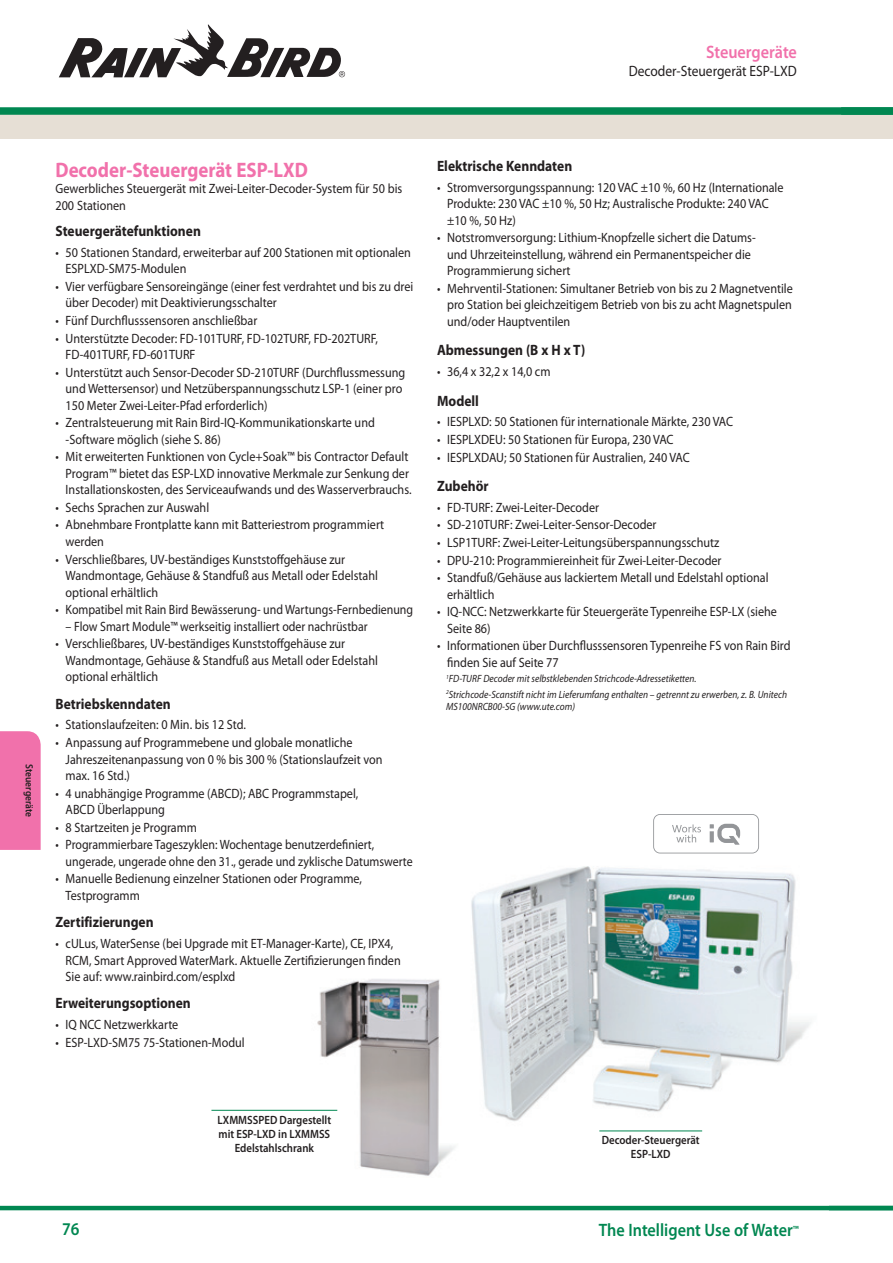
<style>
.page{position:relative;width:893px;height:1263px;background:#fff}
.page>*{position:absolute;margin:0;border:0;box-sizing:border-box;transform-origin:0 0}
.t1{font:700 21px "Myriad Pro";color:#f171ab;scale:.9 1}
.t2{font:600 18px "Myriad Pro";color:#008751;scale:.9 1}
.t3{font:600 18px "Myriad Pro";letter-spacing:-.005em;color:#f171ab;scale:.9 1}
.t4{font:700 15px "Myriad Pro";color:#231f20;scale:.9 1}
.t5{font:15px "Myriad Pro";color:#231f20;scale:.9 1}
.t6{font:13.5px/16.5px "Myriad Pro";color:#231f20;scale:.9 1}
.t7{font:13.5px/16.5px "Myriad Pro";color:#231f20;scale:.88 1}
.t8{font:600 12px/14.2px "Myriad Pro";color:#231f20;text-align:center;scale:.9 1}
.t9{font:italic 10.5px/15.5px "Myriad Pro";color:#231f20;scale:.9 1}
.t10{font:600 10.5px "Myriad Pro";letter-spacing:-.005em;color:#231f20;scale:.9 1}
</style>
<div class="page">
<hr style="left:0;top:1206px;width:893px;height:4px;background:#008751">
<div style="left:0;top:111px;width:893px;height:27px;background:#e6dfd5"></div>
<div style="left:0;top:107px;width:893px;height:8px;background:#008751"></div>
<svg style="left:59px;top:24px;width:286px;height:53px"></svg>
<div style="left:0;top:731px;width:41px;height:119px;background:#f171ab"></div>
<img style="left:471px;top:853px;width:340px;height:279px">
<hr style="left:599px;top:1130px;width:103px;height:1px;background:#008751">
<img style="left:312px;top:979px;width:143px;height:197px">
<hr style="left:211px;top:1110px;width:126px;height:1px;background:#008751">
<svg style="left:653px;top:814px;width:106px;height:39px"></svg>
<h2 class="t3" style="left:706px;top:41px;width:102px">Steuergeräte</h2>
<p class="t5" style="left:629px;top:62px;width:188px">Decoder-Steuergerät ESP-LXD</p>
<p class="t10" style="left:36px;top:764px;width:60px;rotate:90deg">Steuergeräte</p>
<h1 class="t1" style="left:56px;top:156px;width:282px">Decoder-Steuergerät ESP-LXD</h1>
<p class="t6" style="left:56px;top:180px;width:387px">Gewerbliches Steuergerät mit Zwei-Leiter-Decoder-System für 50 bis<br>200 Stationen</p>
<p class="t4" style="left:56px;top:221px;width:163px">Steuergerätefunktionen</p>
<p class="t6" style="left:66px;top:244px;width:385px;text-indent:-10px">• 50 Stationen Standard, erweiterbar auf 200 Stationen mit optionalen<br>ESPLXD-SM75-Modulen</p>
<p class="t6" style="left:66px;top:278px;width:388px;text-indent:-10px">• Vier verfügbare Sensoreingänge (einer fest verdrahtet und bis zu drei über Decoder) mit Deaktivierungsschalter</p>
<p class="t6" style="left:56px;top:312px;width:226px">• Fünf Durchflusssensoren anschließbar</p>
<p class="t6" style="left:66px;top:330px;width:349px;text-indent:-10px">• Unterstützte Decoder: FD-101TURF, FD-102TURF, FD-202TURF,<br>FD-401TURF, FD-601TURF</p>
<p class="t6" style="left:66px;top:364px;width:379px;text-indent:-10px">• Unterstützt auch Sensor-Decoder SD-210TURF (Durchflussmessung und Wettersensor) und Netzüberspannungsschutz LSP-1 (einer pro<br>150 Meter Zwei-Leiter-Pfad erforderlich)</p>
<p class="t6" style="left:66px;top:414px;width:345px;text-indent:-10px">• Zentralsteuerung mit Rain Bird-IQ-Kommunikationskarte und -Software möglich (siehe S. 86)</p>
<p class="t6" style="left:66px;top:448px;width:386px;text-indent:-10px">• Mit erweiterten Funktionen von Cycle+Soak™ bis Contractor Default<br>Program™ bietet das ESP-LXD innovative Merkmale zur Senkung der<br>Installationskosten, des Serviceaufwands und des Wasserverbrauchs.</p>
<p class="t6" style="left:56px;top:499px;width:172px">• Sechs Sprachen zur Auswahl</p>
<p class="t6" style="left:66px;top:516px;width:356px;text-indent:-10px">• Abnehmbare Frontplatte kann mit Batteriestrom programmiert werden</p>
<p class="t6" style="left:66px;top:551px;width:349px;text-indent:-10px">• Verschließbares, UV-beständiges Kunststoffgehäuse zur<br>Wandmontage, Gehäuse &amp; Standfuß aus Metall oder Edelstahl optional erhältlich</p>
<p class="t7" style="left:56px;top:601px;width:408px">• Kompatibel mit Rain Bird Bewässerung- und Wartungs-Fernbedienung</p>
<p class="t7" style="left:66px;top:618px;width:345px">– Flow Smart Module™ werkseitig installiert oder nachrüstbar</p>
<p class="t6" style="left:66px;top:635px;width:349px;text-indent:-10px">• Verschließbares, UV-beständiges Kunststoffgehäuse zur<br>Wandmontage, Gehäuse &amp; Standfuß aus Metall oder Edelstahl optional erhältlich</p>
<p class="t4" style="left:56px;top:694px;width:130px">Betriebskenndaten</p>
<p class="t6" style="left:56px;top:716px;width:213px">• Stationslaufzeiten: 0 Min. bis 12 Std.</p>
<p class="t6" style="left:66px;top:734px;width:354px;text-indent:-10px">• Anpassung auf Programmebene und globale monatliche<br>Jahreszeitenanpassung von 0 % bis 300 % (Stationslaufzeit von max. 16 Std.)</p>
<p class="t6" style="left:66px;top:785px;width:327px;text-indent:-10px">• 4 unabhängige Programme (ABCD); ABC Programmstapel,<br>ABCD Überlappung</p>
<p class="t6" style="left:56px;top:819px;width:159px">• 8 Startzeiten je Programm</p>
<p class="t7" style="left:66px;top:836px;width:396px;text-indent:-10px">• Programmierbare Tageszyklen: Wochentage benutzerdefiniert, ungerade, ungerade ohne den 31., gerade und zyklische Datumswerte</p>
<p class="t6" style="left:66px;top:870px;width:331px;text-indent:-10px">• Manuelle Bedienung einzelner Stationen oder Programme,<br>Testprogramm</p>
<p class="t4" style="left:56px;top:912px;width:111px">Zertifizierungen</p>
<p class="t6" style="left:66px;top:935px;width:374px;text-indent:-10px">• cULus, WaterSense (bei Upgrade mit ET-Manager-Karte), CE, IPX4,<br>RCM, Smart Approved WaterMark. Aktuelle Zertifizierungen finden<br>Sie auf: www.rainbird.com/esplxd</p>
<p class="t4" style="left:56px;top:993px;width:152px">Erweiterungsoptionen</p>
<p class="t6" style="left:56px;top:1016px;width:138px">• IQ NCC Netzwerkkarte</p>
<p class="t6" style="left:56px;top:1034px;width:212px">• ESP-LXD-SM75 75-Stationen-Modul</p>
<p class="t4" style="left:437px;top:156px;width:152px">Elektrische Kenndaten</p>
<p class="t6" style="left:447px;top:179px;width:375px;text-indent:-10px">• Stromversorgungsspannung: 120 VAC ±10 %, 60 Hz (Internationale<br>Produkte: 230 VAC ±10 %, 50 Hz; Australische Produkte: 240 VAC ±10 %, 50 Hz)</p>
<p class="t6" style="left:447px;top:229px;width:344px;text-indent:-10px">• Notstromversorgung: Lithium-Knopfzelle sichert die Datums&shy;und Uhrzeiteinstellung, während ein Permanentspeicher die<br>Programmierung sichert</p>
<p class="t6" style="left:447px;top:280px;width:386px;text-align:justify;text-indent:-10px">• Mehrventil-Stationen: Simultaner Betrieb von bis zu 2 Magnetventile pro Station bei gleichzeitigem Betrieb von bis zu acht Magnetspulen und/oder Hauptventilen</p>
<p class="t4" style="left:437px;top:340px;width:166px">Abmessungen (B x H x T)</p>
<p class="t6" style="left:437px;top:363px;width:128px">• 36,4 x 32,2 x 14,0 cm</p>
<p class="t4" style="left:437px;top:391px;width:48px">Modell</p>
<p class="t6" style="left:437px;top:413px;width:330px">• IESPLXD: 50 Stationen für internationale Märkte, 230 VAC</p>
<p class="t6" style="left:437px;top:431px;width:264px">• IESPLXDEU: 50 Stationen für Europa, 230 VAC</p>
<p class="t6" style="left:437px;top:448px;width:282px">• IESPLXDAU; 50 Stationen für Australien, 240 VAC</p>
<p class="t4" style="left:437px;top:476px;width:59px">Zubehör</p>
<p class="t6" style="left:437px;top:499px;width:182px">• FD-TURF: Zwei-Leiter-Decoder</p>
<p class="t6" style="left:437px;top:516px;width:245px">• SD-210TURF: Zwei-Leiter-Sensor-Decoder</p>
<p class="t6" style="left:437px;top:534px;width:315px">• LSP1TURF: Zwei-Leiter-Leitungsüberspannungsschutz</p>
<p class="t6" style="left:437px;top:552px;width:318px">• DPU-210: Programmiereinheit für Zwei-Leiter-Decoder</p>
<p class="t6" style="left:447px;top:569px;width:359px;text-indent:-10px">• Standfuß/Gehäuse aus lackiertem Metall und Edelstahl optional erhältlich</p>
<p class="t6" style="left:447px;top:603px;width:368px;text-indent:-10px">• IQ-NCC: Netzwerkkarte für Steuergeräte Typenreihe ESP-LX (siehe<br>Seite 86)</p>
<p class="t6" style="left:447px;top:637px;width:383px;text-indent:-10px">• Informationen über Durchflusssensoren Typenreihe FS von Rain Bird finden Sie auf Seite 77</p>
<p class="t9" style="left:446px;top:671px;width:380px"><sup>1</sup>FD-TURF Decoder mit selbstklebenden Strichcode-Adressetiketten.<br><sup>2</sup>Strichcode-Scanstift nicht im Lieferumfang enthalten – getrennt zu erwerben, z. B. Unitech</p>
<p class="t9" style="left:446px;top:698px;width:145px">MS100NRCB00-SG (www.ute.com)</p>
<p class="t8" style="left:218px;top:1112px;width:128px">LXMMSSPED Dargestellt mit ESP-LXD in LXMMSS<br>Edelstahlschrank</p>
<p class="t8" style="left:602px;top:1133px;width:110px;line-height:13.5px">Decoder-Steuergerät<br>ESP-LXD</p>
<h2 class="t2" style="left:62px;top:1217px;width:21px">76</h2>
<h2 class="t2" style="left:599px;top:1219px;width:224px">The Intelligent Use of Water<sup>™</sup></h2>
</div>
